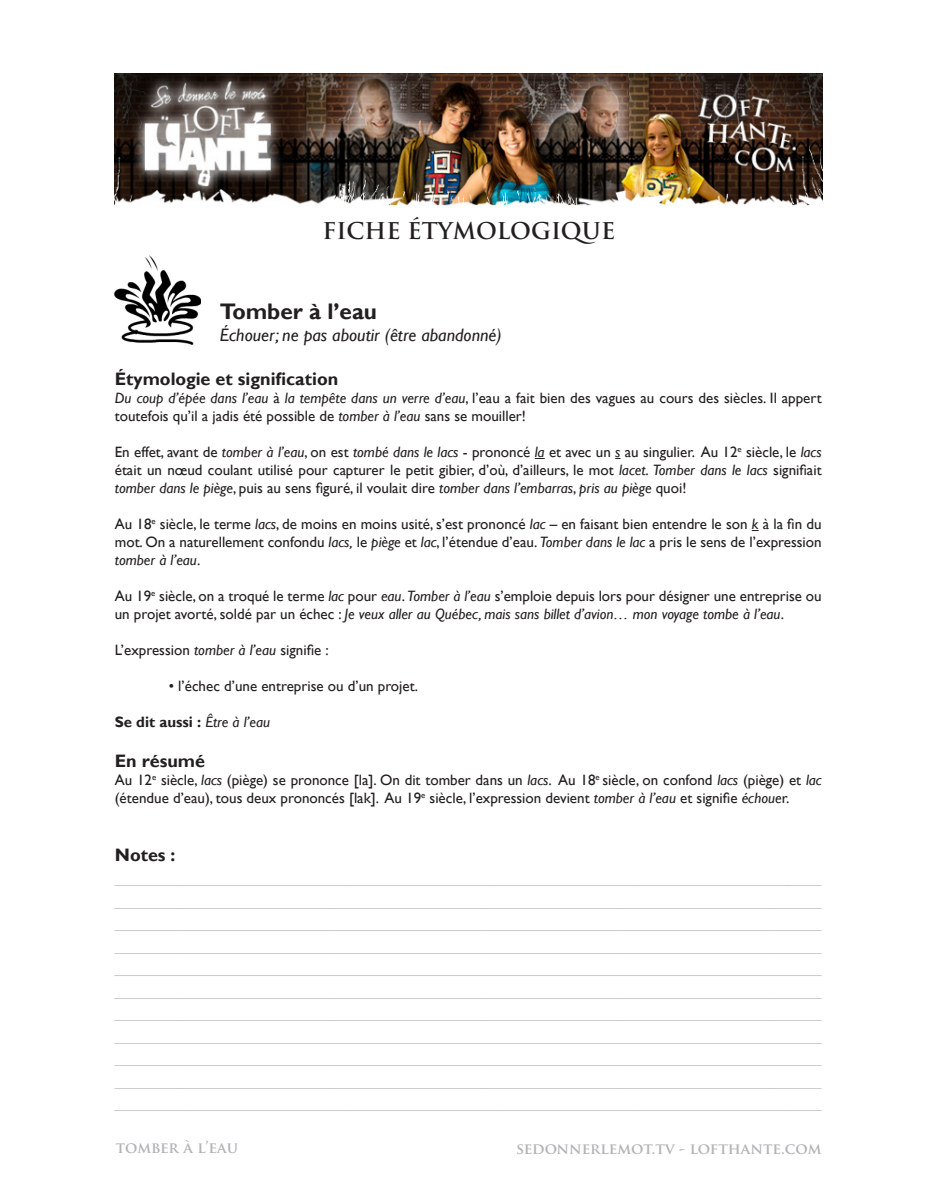
<style>
.page{position:relative;width:932px;height:1202px;background:#fff}
.page>*{position:absolute;margin:0;border:0;box-sizing:border-box;transform-origin:0 0}
.t1{font:700 22.5px "Trajan Pro";color:#231f20}
.t2{font:700 22.5px "Gill Sans";color:#231f20}
.t3{font:700 18px "Gill Sans";color:#231f20}
.t4{font:italic 18px "Gill Sans";color:#231f20}
.t5{font:15px/18px "Gill Sans";color:#231f20}
.t6{font:15px/22.5px "Gill Sans";color:#c7c8ca;text-align:justify}
.t7{font:700 15px "Trajan Pro";color:#b2b3b7}
.t8{font:700 15px "Gill Sans";color:#231f20}
.s1{font-style:italic}
.s2{font-weight:400;font-style:italic}
</style>
<div class="page">
<img style="left:114px;top:74px;width:709px;height:132px">
<img style="left:115px;top:256px;width:85px;height:88px">
<p class="t1" style="left:322px;top:217px;width:294px">FICHE ÉTYMOLOGIQUE</p>
<p class="t2" style="left:220px;top:298px;width:159px">Tomber à l’eau</p>
<p class="t4" style="left:220px;top:324px;width:283px">Échouer; ne pas aboutir (être abandonné)</p>
<p class="t3" style="left:115px;top:368px;width:225px">Étymologie et signification</p>
<p class="t5" style="left:115px;top:389px;width:708px"><span class="s1">Du coup d’épée dans l’eau</span> à <span class="s1">la tempête dans un verre d’eau</span>, l’eau a fait bien des vagues au cours des siècles. Il appert toutefois qu’il a jadis été possible de <span class="s1">tomber à l’eau</span> sans se mouiller!</p>
<p class="t5" style="left:115px;top:443px;width:708px;text-align:justify">En effet, avant de <span class="s1">tomber à l’eau</span>, on est <span class="s1">tombé dans le lacs</span> - prononcé <span class="s1">la</span> et avec un <span class="s1">s</span> au singulier. Au 12<sup>e</sup> siècle, le <span class="s1">lacs </span>était un nœud coulant utilisé pour capturer le petit gibier, d’où, d’ailleurs, le mot <span class="s1">lacet</span>. <span class="s1">Tomber dans le lacs</span> signifiait <span class="s1">tomber dans le piège</span>, puis au sens figuré, il voulait dire <span class="s1">tomber dans l’embarras</span>, <span class="s1">pris au piège</span> quoi!</p>
<p class="t5" style="left:115px;top:515px;width:708px;text-align:justify">Au 18<sup>e</sup> siècle, le terme <span class="s1">lacs</span>, de moins en moins usité, s’est prononcé <span class="s1">lac</span> – en faisant bien entendre le son <span class="s1">k</span> à la fin du mot. On a naturellement confondu <span class="s1">lacs,</span> le <span class="s1">piège</span> et <span class="s1">lac</span>, l’étendue d’eau. <span class="s1">Tomber dans le lac</span> a pris le sens de l’expression <span class="s1">tomber à l’eau</span>.</p>
<p class="t5" style="left:115px;top:587px;width:708px">Au 19<sup>e</sup> siècle, on a troqué le terme <span class="s1">lac</span> pour <span class="s1">eau</span>. <span class="s1">Tomber à l’eau</span> s’emploie depuis lors pour désigner une entreprise ou un projet avorté, soldé par un échec : <span class="s1">Je veux aller au Québec, mais sans billet d’avion… mon voyage tombe à l’eau</span>.</p>
<p class="t5" style="left:115px;top:641px;width:215px">L’expression <span class="s1">tomber à l’eau</span> signifie :</p>
<p class="t5" style="left:169px;top:677px;width:251px">• l’échec d’une entreprise ou d’un projet.</p>
<p class="t8" style="left:115px;top:713px;width:157px">Se dit aussi : <span class="s2">Être à l’eau</span></p>
<p class="t3" style="left:115px;top:750px;width:92px">En résumé</p>
<p class="t5" style="left:115px;top:771px;width:708px">Au 12<sup>e</sup> siècle, <span class="s1">lacs</span> (piège) se prononce [la]. On dit tomber dans un <span class="s1">lacs</span>. Au 18<sup>e</sup> siècle, on confond <span class="s1">lacs</span> (piège) et <span class="s1">lac </span>(étendue d’eau), tous deux prononcés [lak]. Au 19<sup>e</sup> siècle, l’expression devient <span class="s1">tomber à l’eau</span> et signifie <span class="s1">échoue</span>r.</p>
<p class="t3" style="left:115px;top:843px;width:62px">Notes :</p>
<p class="t6" style="left:115px;top:867px;width:708px">_____________________________________________________________________________________ _____________________________________________________________________________________ _____________________________________________________________________________________ _____________________________________________________________________________________ _____________________________________________________________________________________ _____________________________________________________________________________________ _____________________________________________________________________________________ _____________________________________________________________________________________ _____________________________________________________________________________________ _____________________________________________________________________________________ _____________________________________________________________________________________</p>
<p class="t7" style="left:116px;top:1138px;width:124px">tomber à l’eau</p>
<p class="t7" style="left:516px;top:1138px;width:307px">sedonnerlemot.tv - lofthante.com</p>
</div>
